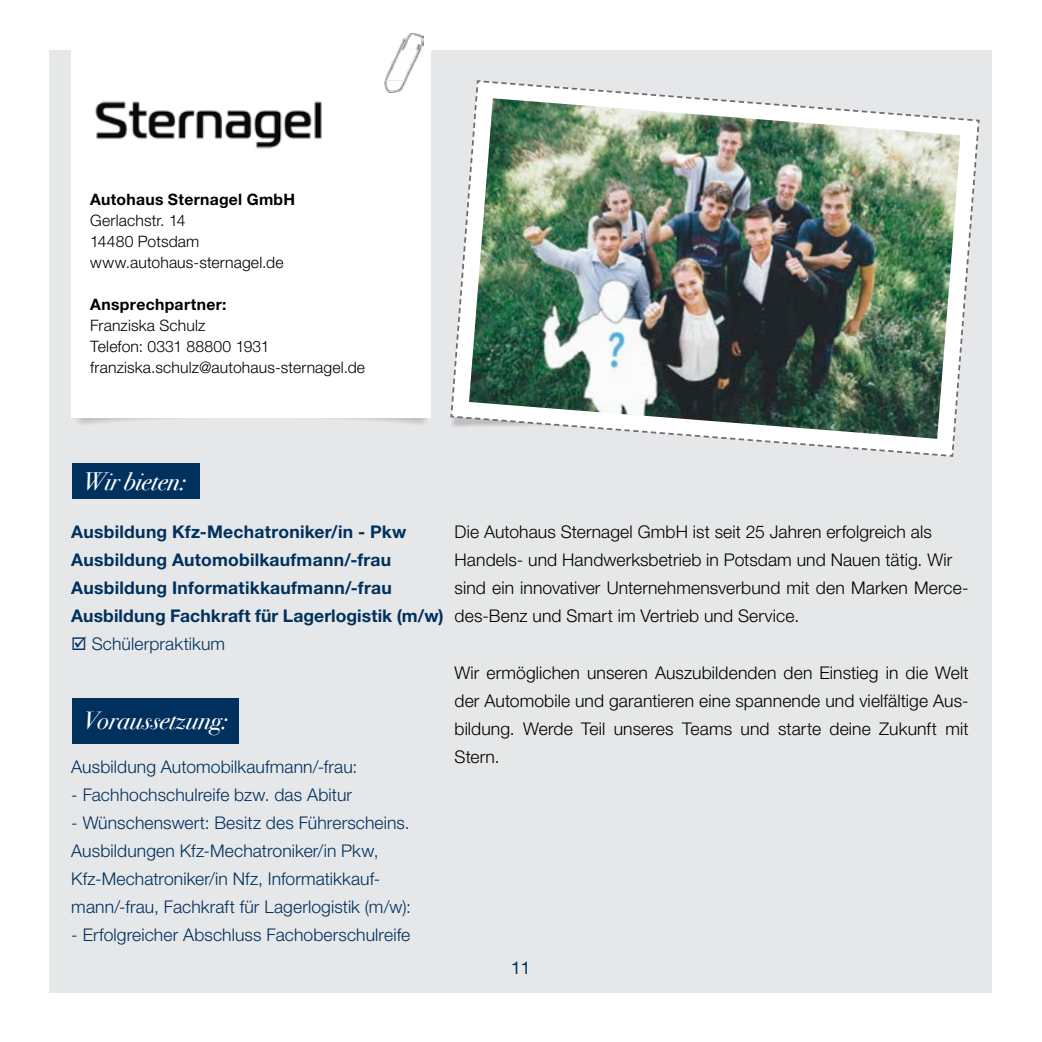
<style>
.page{position:relative;width:1042px;height:1042px;background:#fff}
.page>*{position:absolute;margin:0;border:0;box-sizing:border-box;transform-origin:0 0}
.t1{font:italic 25.2px "Bodoni Svty Two ITCTT";color:#fff}
.t2{font:300 17.5px/28px "Helvetica Neue LT Std";letter-spacing:.005em;color:#000}
.t3{font:300 17.5px/28px "Helvetica Neue LT Std";letter-spacing:.005em;color:#00305e}
.t4{font:700 17.5px/28px "Helvetica Neue LT Std";letter-spacing:.015em;color:#00305e}
.t5{font:17.5px "Helvetica Neue LT Std";color:#00305e}
.t6{font:300 15.75px/21px "Helvetica Neue LT Std";letter-spacing:.01em;color:#000}
.t7{font:700 15.75px "Helvetica Neue LT Std";letter-spacing:.02em;color:#000}
</style>
<div class="page">
<div style="left:50px;top:50px;width:942px;height:942px;background:#e5e7e8"></div>
<div style="left:71px;top:50px;width:360px;height:368px;background:#fff"></div>
<img style="left:384px;top:33px;width:40px;height:59px">
<svg style="left:450px;top:80px;width:530px;height:377px"></svg>
<div style="left:72px;top:463px;width:128px;height:36px;background:#00305e"></div>
<img style="left:469px;top:98px;width:491px;height:341px">
<div style="left:72px;top:698px;width:167px;height:45px;background:#00305e"></div>
<img style="left:95px;top:101px;width:227px;height:48px">
<p class="t7" style="left:90px;top:189px;width:206px">Autohaus Sternagel GmbH</p>
<p class="t6" style="left:90px;top:209px;width:195px">Gerlachstr. 14<br>14480 Potsdam www.autohaus-sternagel.de</p>
<p class="t7" style="left:90px;top:294px;width:138px">Ansprechpartner:</p>
<p class="t6" style="left:90px;top:314px;width:276px">Franziska Schulz<br>Telefon: 0331 88800 1931 franziska.schulz@autohaus-sternagel.de</p>
<h1 class="t1" style="left:83px;top:459px;width:104px">Wir bieten:</h1>
<p class="t4" style="left:71px;top:517px;width:374px">Ausbildung Kfz-Mechatroniker/in - Pkw Ausbildung Automobilkaufmann/-frau Ausbildung Informatikkaufmann/-frau Ausbildung Fachkraft für Lagerlogistik (m/w)</p>
<p class="t3" style="left:71px;top:629px;width:155px">☑ Schülerpraktikum</p>
<h1 class="t1" style="left:83px;top:698px;width:146px">Voraussetzung:</h1>
<p class="t3" style="left:71px;top:753px;width:287px">Ausbildung Automobilkaufmann/-frau:</p>
<p class="t3" style="left:71px;top:781px;width:282px">- Fachhochschulreife bzw. das Abitur</p>
<p class="t3" style="left:71px;top:809px;width:341px">- Wünschenswert: Besitz des Führerscheins.<br>Ausbildungen Kfz-Mechatroniker/in Pkw, Kfz-Mechatroniker/in Nfz, Informatikkauf&shy;mann/-frau, Fachkraft für Lagerlogistik (m/w):</p>
<p class="t3" style="left:71px;top:921px;width:340px">- Erfolgreicher Abschluss Fachoberschulreife</p>
<p class="t2" style="left:454px;top:518px;width:515px">Die Autohaus Sternagel GmbH ist seit 25 Jahren erfolgreich als Handels- und Handwerksbetrieb in Potsdam und Nauen tätig. Wir sind ein innovativer Unternehmensverbund mit den Marken Merce&shy;des-Benz und Smart im Vertrieb und Service.</p>
<p class="t2" style="left:454px;top:658px;width:515px;text-align:justify">Wir ermöglichen unseren Auszubildenden den Einstieg in die Welt der Automobile und garantieren eine spannende und vielfältige Aus&shy;bildung. Werde Teil unseres Teams und starte deine Zukunft mit Stern.</p>
<p class="t5" style="left:511px;top:957px;width:21px">11</p>
</div>
